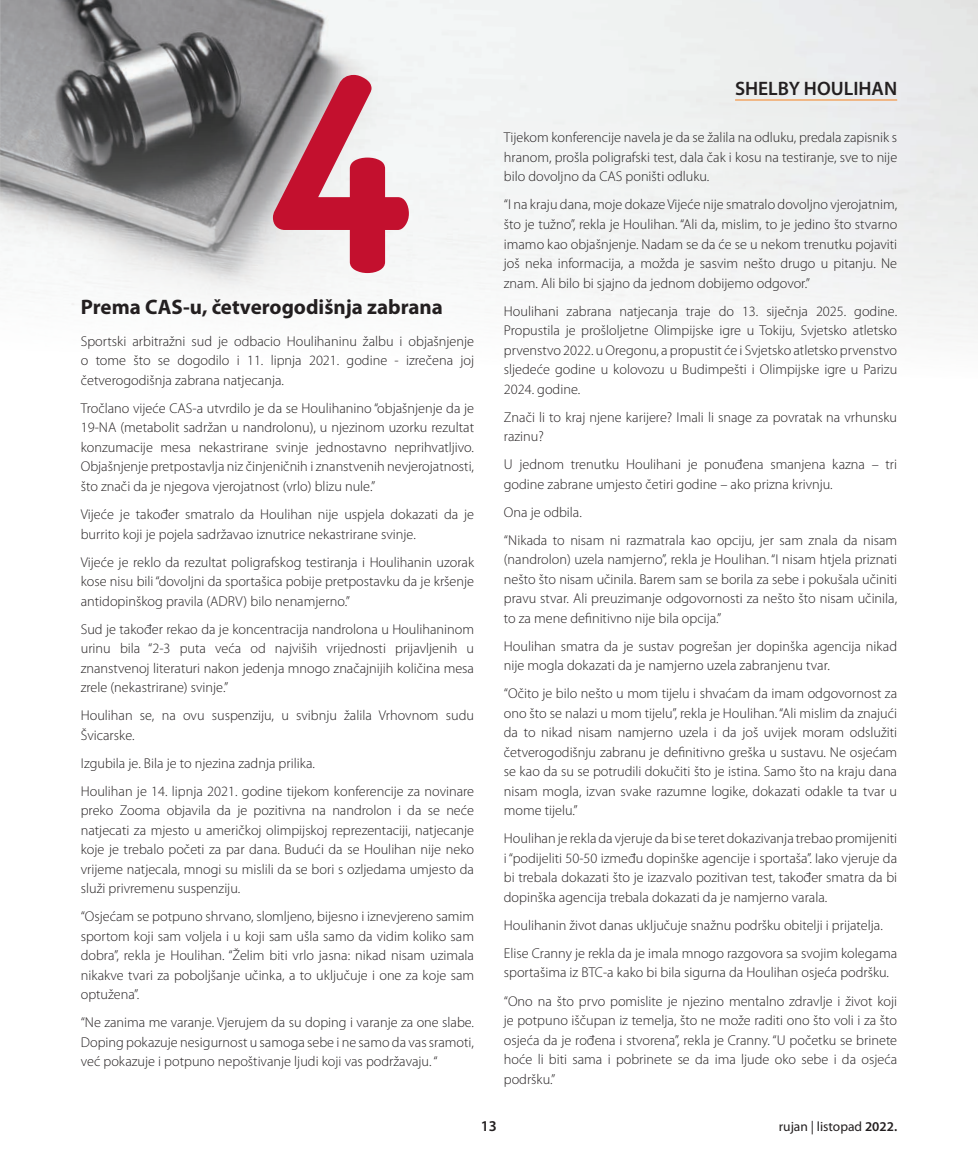
<style>
.page{position:relative;width:978px;height:1166px;background:#fff}
.page>*{position:absolute;margin:0;border:0;box-sizing:border-box;transform-origin:0 0}
.t1{font:700 270.9px "Dosis";color:#c3102e}
.t2{font:700 21px "Myriad Pro";color:#231f20}
.t3{font:600 19.5px "Myriad Pro";color:#231f20}
.t4{font:600 15px "Myriad Pro";color:#231f20}
.t5{font:300 14.25px/19.5px "Myriad Pro";color:#231f20;text-align:justify}
.t6{font:13.5px "Myriad Pro";color:#231f20}
.s1{font-weight:600}
</style>
<div class="page">
<img style="left:0;top:0;width:978px;height:337px">
<hr style="left:735px;top:100px;width:162px;height:1px;background:#f58220">
<h1 class="t1" style="left:273px;top:-1px;width:137px">4</h1>
<h2 class="t2" style="left:81px;top:295px;width:364px">Prema CAS-u, četverogodišnja zabrana</h2>
<p class="t5" style="left:81px;top:331px;width:395px">Sportski arbitražni sud je odbacio Houlihaninu žalbu i objašnjenje o tome što se dogodilo i 11. lipnja 2021. godine - izrečena joj četverogodišnja zabrana natjecanja.</p>
<p class="t5" style="left:81px;top:398px;width:395px">Tročlano vijeće CAS-a utvrdilo je da se Houlihanino “objašnjenje da je 19-NA (metabolit sadržan u nandrolonu), u njezinom uzorku rezultat konzumacije mesa nekastrirane svinje jednostavno neprihvatljivo.<br>Objašnjenje pretpostavlja niz činjeničnih i znanstvenih nevjerojatnosti, što znači da je njegova vjerojatnost (vrlo) blizu nule.”</p>
<p class="t5" style="left:81px;top:504px;width:395px">Vijeće je također smatralo da Houlihan nije uspjela dokazati da je burrito koji je pojela sadržavao iznutrice nekastrirane svinje.</p>
<p class="t5" style="left:81px;top:552px;width:395px">Vijeće je reklo da rezultat poligrafskog testiranja i Houlihanin uzorak kose nisu bili “dovoljni da sportašica pobije pretpostavku da je kršenje antidopinškog pravila (ADRV) bilo nenamjerno.”</p>
<p class="t5" style="left:81px;top:619px;width:395px">Sud je također rekao da je koncentracija nandrolona u Houlihaninom urinu bila “2-3 puta veća od najviših vrijednosti prijavljenih u znanstvenoj literaturi nakon jedenja mnogo značajnijih količina mesa zrele (nekastrirane) svinje.”</p>
<p class="t5" style="left:81px;top:705px;width:395px">Houlihan se, na ovu suspenziju, u svibnju žalila Vrhovnom sudu<br>Švicarske.</p>
<p class="t5" style="left:81px;top:749px;width:395px;line-height:28px">Izgubila je. Bila je to njezina zadnja prilika.<br>Houlihan je 14. lipnja 2021. godine tijekom konferencije za novinare</p>
<p class="t5" style="left:81px;top:800px;width:395px">preko Zooma objavila da je pozitivna na nandrolon i da se neće natjecati za mjesto u američkoj olimpijskoj reprezentaciji, natjecanje koje je trebalo početi za par dana. Budući da se Houlihan nije neko vrijeme natjecala, mnogi su mislili da se bori s ozljedama umjesto da služi privremenu suspenziju.</p>
<p class="t5" style="left:81px;top:906px;width:395px">“Osjećam se potpuno shrvano, slomljeno, bijesno i iznevjereno samim sportom koji sam voljela i u koji sam ušla samo da vidim koliko sam dobra”, rekla je Houlihan. “Želim biti vrlo jasna: nikad nisam uzimala nikakve tvari za poboljšanje učinka, a to uključuje i one za koje sam optužena”.</p>
<p class="t5" style="left:81px;top:1012px;width:395px">“Ne zanima me varanje. Vjerujem da su doping i varanje za one slabe.<br>Doping pokazuje nesigurnost u samoga sebe i ne samo da vas sramoti, već pokazuje i potpuno nepoštivanje ljudi koji vas podržavaju. “</p>
<h3 class="t3" style="left:735px;top:78px;width:164px">SHELBY HOULIHAN</h3>
<p class="t5" style="left:504px;top:128px;width:395px">Tijekom konferencije navela je da se žalila na odluku, predala zapisnik s hranom, prošla poligrafski test, dala čak i kosu na testiranje, sve to nije bilo dovoljno da CAS poništi odluku.</p>
<p class="t5" style="left:504px;top:195px;width:395px">“I na kraju dana, moje dokaze Vijeće nije smatralo dovoljno vjerojatnim, što je tužno”, rekla je Houlihan. “Ali da, mislim, to je jedino što stvarno imamo kao objašnjenje. Nadam se da će se u nekom trenutku pojaviti još neka informacija, a možda je sasvim nešto drugo u pitanju. Ne znam. Ali bilo bi sjajno da jednom dobijemo odgovor.”</p>
<p class="t5" style="left:504px;top:301px;width:395px">Houlihani zabrana natjecanja traje do 13. siječnja 2025. godine.<br>Propustila je prošloljetne Olimpijske igre u Tokiju, Svjetsko atletsko prvenstvo 2022. u Oregonu, a propustit će i Svjetsko atletsko prvenstvo sljedeće godine u kolovozu u Budimpešti i Olimpijske igre u Parizu 2024. godine.</p>
<p class="t5" style="left:504px;top:407px;width:395px">Znači li to kraj njene karijere? Imali li snage za povratak na vrhunsku razinu?</p>
<p class="t5" style="left:504px;top:455px;width:395px">U jednom trenutku Houlihani je ponuđena smanjena kazna – tri godine zabrane umjesto četiri godine – ako prizna krivnju.</p>
<p class="t5" style="left:504px;top:498px;width:395px;line-height:28px">Ona je odbila.<br>“Nikada to nisam ni razmatrala kao opciju, jer sam znala da nisam</p>
<p class="t5" style="left:504px;top:550px;width:395px">(nandrolon) uzela namjerno”, rekla je Houlihan. “I nisam htjela priznati nešto što nisam učinila. Barem sam se borila za sebe i pokušala učiniti pravu stvar. Ali preuzimanje odgovornosti za nešto što nisam učinila, to za mene definitivno nije bila opcija.”</p>
<p class="t5" style="left:504px;top:636px;width:395px">Houlihan smatra da je sustav pogrešan jer dopinška agencija nikad nije mogla dokazati da je namjerno uzela zabranjenu tvar.</p>
<p class="t5" style="left:504px;top:683px;width:395px">“Očito je bilo nešto u mom tijelu i shvaćam da imam odgovornost za ono što se nalazi u mom tijelu”, rekla je Houlihan. “Ali mislim da znajući da to nikad nisam namjerno uzela i da još uvijek moram odslužiti četverogodišnju zabranu je definitivno greška u sustavu. Ne osjećam se kao da su se potrudili dokučiti što je istina. Samo što na kraju dana nisam mogla, izvan svake razumne logike, dokazati odakle ta tvar u mome tijelu.”</p>
<p class="t5" style="left:504px;top:828px;width:395px">Houlihan je rekla da vjeruje da bi se teret dokazivanja trebao promijeniti i “podijeliti 50-50 između dopinške agencije i sportaša”. Iako vjeruje da bi trebala dokazati što je izazvalo pozitivan test, također smatra da bi dopinška agencija trebala dokazati da je namjerno varala.</p>
<p class="t5" style="left:504px;top:911px;width:395px;line-height:28px">Houlihanin život danas uključuje snažnu podršku obitelji i prijatelja.<br>Elise Cranny je rekla da je imala mnogo razgovora sa svojim kolegama</p>
<p class="t5" style="left:504px;top:958px;width:395px;line-height:28px">sportašima iz BTC-a kako bi bila sigurna da Houlihan osjeća podršku. “Ono na što prvo pomislite je njezino mentalno zdravlje i život koji</p>
<p class="t5" style="left:504px;top:1010px;width:395px">je potpuno iščupan iz temelja, što ne može raditi ono što voli i za što osjeća da je rođena i stvorena”, rekla je Cranny. “U početku se brinete hoće li biti sama i pobrinete se da ima ljude oko sebe i da osjeća podršku.”</p>
<p class="t4" style="left:481px;top:1117px;width:18px">13</p>
<p class="t6" style="left:779px;top:1118px;width:120px">rujan | listopad <span class="s1">2022.</span></p>
</div>
